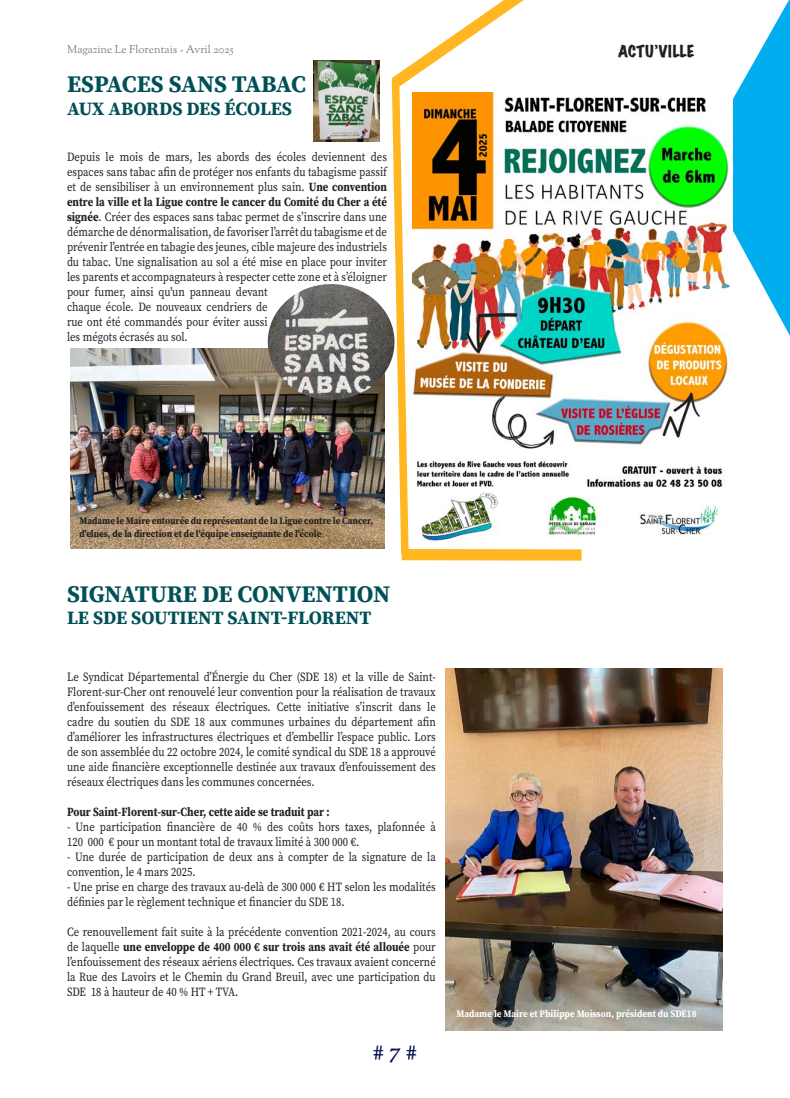
<style>
.page{position:relative;width:790px;height:1098px;background:#fff}
.page>*{position:absolute;margin:0;border:0;box-sizing:border-box;transform-origin:0 0}
.t1{font:700 23.75px "Source Serif Pro";letter-spacing:-.01em;color:#005057}
.t2{font:22.5px "OFL Goudy St M";color:#0f165f}
.t3{font:700 18.75px "Source Serif Pro";letter-spacing:-.005em;color:#005057}
.t4{font:expanded 15px "Marker Felt";color:#231f20}
.t5{font:12.5px/15px "Source Serif Pro";color:#231f20;scale:.85 1}
.t6{font:700 12.5px "Source Serif Pro";color:#231f20;scale:.85 1}
.t7{font:11.25px "OFL Goudy St M";color:#7e8083}
.t8{font:700 10px/13.8px "Source Serif Pro";color:#231f20;scale:.9 1}
.t9{font:700 10px "Source Serif Pro";color:#fff;scale:.9 1}
.s1{font-weight:700}
</style>
<div class="page">
<svg style="left:733px;top:0;width:56px;height:334px"></svg>
<img style="left:558px;top:97px;width:172px;height:438px">
<div style="left:401px;top:549px;width:180px;height:11px;background:#ffb620"></div>
<img style="left:379px;top:0;width:179px;height:561px">
<img style="left:70px;top:348px;width:314px;height:201px">
<img style="left:267px;top:284px;width:127px;height:116px">
<img style="left:445px;top:668px;width:277px;height:362px">
<img style="left:313px;top:61px;width:67px;height:80px">
<p class="t7" style="left:67px;top:42px;width:168px">Magazine Le Florentais - Avril 2025</p>
<h1 class="t1" style="left:67px;top:68px;width:240px">ESPACES SANS TABAC</h1>
<h3 class="t3" style="left:67px;top:95px;width:226px">AUX ABORDS DES ÉCOLES</h3>
<p class="t5" style="left:67px;top:149px;width:377px">Depuis le mois de mars, les abords des écoles deviennent des espaces sans tabac afin de protéger nos enfants du tabagisme passif et de sensibiliser à un environnement plus sain. <span class="s1">Une convention entre la ville et la Ligue contre le cancer du Comité du Cher a été signée</span>. Créer des espaces sans tabac permet de s’inscrire dans une démarche de dénormalisation, de favoriser l’arrêt du tabagisme et de prévenir l’entrée en tabagie des jeunes, cible majeure des industriels du tabac. Une signalisation au sol a été mise en place pour inviter les parents et accompagnateurs à respecter cette zone et à s’éloigner pour fumer, ainsi qu'un panneau devant<br>chaque école. De nouveaux cendriers de<br>rue ont été commandés pour éviter aussi<br>les mégots écrasés au sol.</p>
<p class="t4" style="left:618px;top:39px;width:77px">ACTU’VILLE</p>
<p class="t8" style="left:79px;top:513px;width:328px">Madame le Maire entourée du représentant de la Ligue contre le Cancer, d'elues, de la direction et de l'équipe enseignante de l'école</p>
<h1 class="t1" style="left:67px;top:577px;width:324px">SIGNATURE DE CONVENTION</h1>
<h3 class="t3" style="left:67px;top:605px;width:305px">LE SDE SOUTIENT SAINT-FLORENT</h3>
<p class="t5" style="left:67px;top:669px;width:435px;text-align:justify">Le Syndicat Départemental d’Énergie du Cher (SDE 18) et la ville de Saint-Florent-sur-Cher ont renouvelé leur convention pour la réalisation de travaux d’enfouissement des réseaux électriques. Cette initiative s’inscrit dans le cadre du soutien du SDE 18 aux communes urbaines du département afin d’améliorer les infrastructures électriques et d’embellir l’espace public. Lors de son assemblée du 22 octobre 2024, le comité syndical du SDE 18 a approuvé une aide financière exceptionnelle destinée aux travaux d’enfouissement des réseaux électriques dans les communes concernées.</p>
<p class="t6" style="left:67px;top:803px;width:310px">Pour Saint-Florent-sur-Cher, cette aide se traduit par :</p>
<p class="t5" style="left:67px;top:819px;width:435px">- Une participation financière de 40 % des coûts hors taxes, plafonnée à<br>120 000 € pour un montant total de travaux limité à 300 000 €.</p>
<p class="t5" style="left:67px;top:849px;width:435px">- Une durée de participation de deux ans à compter de la signature de la convention, le 4 mars 2025.</p>
<p class="t5" style="left:67px;top:879px;width:435px">- Une prise en charge des travaux au-delà de 300 000 € HT selon les modalités définies par le règlement technique et financier du SDE 18.</p>
<p class="t5" style="left:67px;top:924px;width:435px;text-align:justify">Ce renouvellement fait suite à la précédente convention 2021-2024, au cours de laquelle <span class="s1">une enveloppe de 400 000 € sur trois ans avait été allouée</span> pour l’enfouissement des réseaux aériens électriques. Ces travaux avaient concerné la Rue des Lavoirs et le Chemin du Grand Breuil, avec une participation du SDE 18 à hauteur de 40 % HT + TVA.</p>
<h2 class="t2" style="left:372px;top:1036px;width:46px"># 7 #</h2>
<p class="t9" style="left:456px;top:1006px;width:268px">Madame le Maire et Philippe Moisson, président du SDE18</p>
</div>
